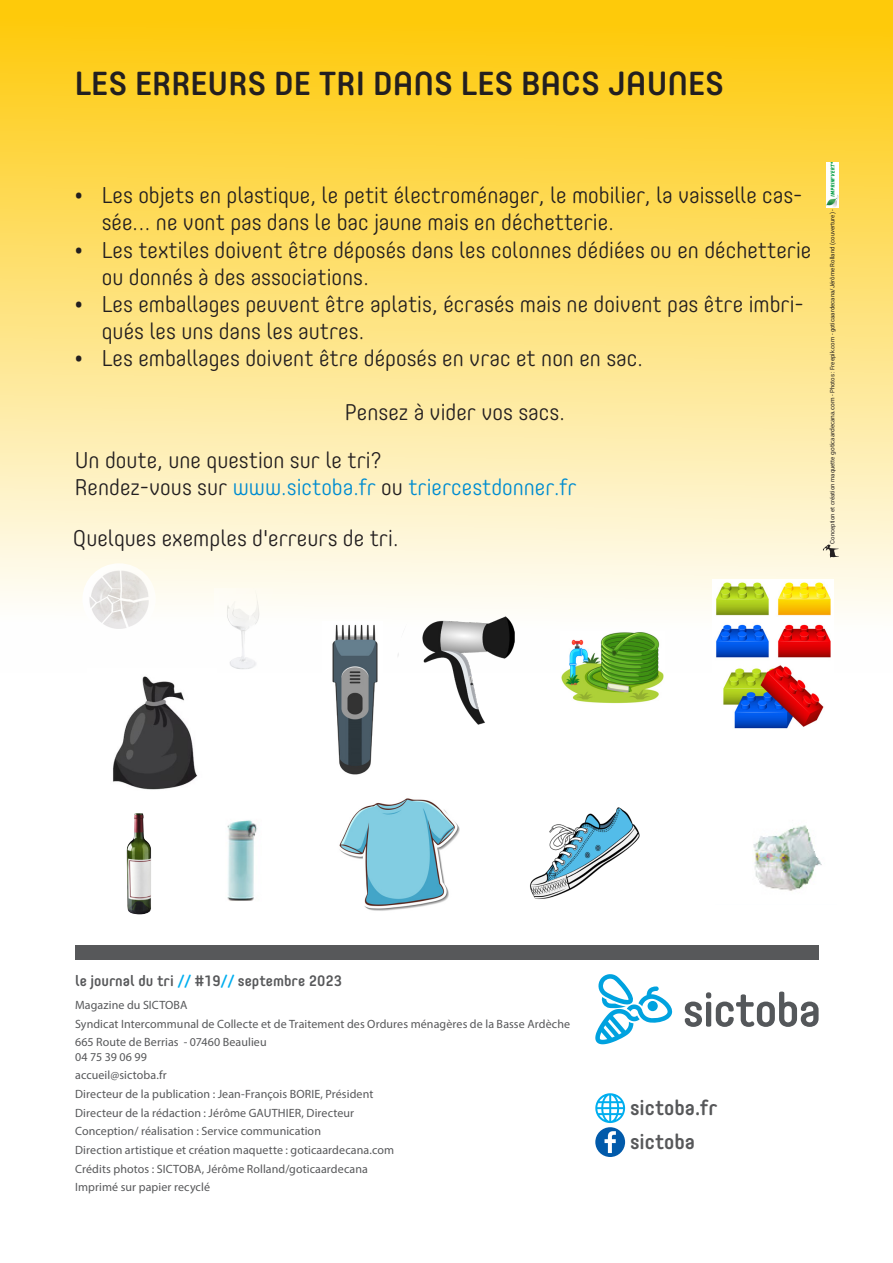
<style>
.page{position:relative;width:893px;height:1263px;background:#fff}
.page>*{position:absolute;margin:0;border:0;box-sizing:border-box;transform-origin:0 0}
.t1{font:500 33px "Core Mellow";color:#231f20}
.t2{font:300 22.5px/27px "Core Mellow";color:#231f20}
.t3{font:300 22.5px "Core Mellow";color:#008cd0}
._00_-_Titre_Core_14_Gris{font:500 21px "Core Mellow";color:#57585a}
._00_-_Core_Mellow_10_noir{font:500 15px "Core Mellow";color:#57585a}
._00_-_CONDENSED_57_8{font:12px/14.4px "Myriad Pro";letter-spacing:.01em;color:#57585a}
.t4{font:6px "Roboto";color:#231f20}
.s1{color:#231f20}
.s2{font-family:"Myriad Pro";font-size:6.75px}
.s3{color:#00aeef}
</style>
<div class="page">
<svg style="left:0;top:0;width:893px;height:611px"></svg>
<svg style="left:820px;top:544px;width:19px;height:14px"></svg>
<img style="left:826px;top:162px;width:13px;height:46px">
<svg style="left:685px;top:991px;width:134px;height:36px"></svg>
<svg style="left:595px;top:974px;width:78px;height:70px"></svg>
<svg style="left:595px;top:1093px;width:30px;height:64px"></svg>
<div style="left:75px;top:945px;width:744px;height:15px;background:#57585a"></div>
<img style="left:127px;top:813px;width:24px;height:101px">
<img style="left:113px;top:676px;width:85px;height:114px">
<img style="left:215px;top:588px;width:57px;height:81px">
<img style="left:82px;top:563px;width:74px;height:66px">
<img style="left:397px;top:590px;width:118px;height:135px">
<img style="left:339px;top:798px;width:121px;height:113px">
<img style="left:561px;top:632px;width:103px;height:72px">
<img style="left:530px;top:807px;width:110px;height:92px">
<img style="left:332px;top:624px;width:46px;height:151px">
<img style="left:712px;top:579px;width:121px;height:150px">
<img style="left:753px;top:825px;width:69px;height:66px">
<img style="left:227px;top:820px;width:31px;height:81px">
<p class="t1" style="left:75px;top:59px;width:651px">LES ERREURS DE TRI DANS LES BACS JAUNES</p>
<p class="t2" style="left:102px;top:181px;width:702px;text-indent:-27px">• Les objets en plastique, le petit électroménager, le mobilier, la vaisselle cas&shy;sée... ne vont pas dans le bac jaune mais en déchetterie.</p>
<p class="t2" style="left:102px;top:235px;width:711px;text-indent:-27px">• Les textiles doivent être déposés dans les colonnes dédiées ou en déchetterie ou donnés à des associations.</p>
<p class="t2" style="left:102px;top:289px;width:704px;text-indent:-27px">• Les emballages peuvent être aplatis, écrasés mais ne doivent pas être imbri&shy;qués les uns dans les autres.</p>
<p class="t2" style="left:75px;top:343px;width:570px">• Les emballages doivent être déposés en vrac et non en sac.</p>
<p class="t2" style="left:345px;top:397px;width:222px">Pensez à vider vos sacs.</p>
<p class="t2" style="left:75px;top:445px;width:308px">Un doute, une question sur le tri?</p>
<p class="t3" style="left:75px;top:470px;width:503px"><span class="s1">Rendez-vous sur</span> www.sictoba.fr <span class="s1">ou</span> triercestdonner.fr</p>
<p class="t2" style="left:73px;top:523px;width:328px">Quelques exemples d'erreurs de tri.</p>
<p class="t4" style="left:828px;top:544px;width:336px;rotate:-90deg">Conception et création maquette <span class="s2">goticaardecana.com</span> - Photos : Freepik.com - goticaardecana/Jérôme Rolland (couverture) -</p>
<p class="_00_-_Core_Mellow_10_noir" style="left:75px;top:969px;width:268px">le journal du tri <span class="s3">//</span> #19<span class="s3">//</span> septembre 2023</p>
<p class="_00_-_CONDENSED_57_8" style="left:75px;top:997px;width:114px">Magazine du SICTOBA</p>
<p class="_00_-_CONDENSED_57_8" style="left:75px;top:1016px;width:497px">Syndicat Intercommunal de Collecte et de Traitement des Ordures ménagères de la Basse Ardèche</p>
<p class="_00_-_CONDENSED_57_8" style="left:75px;top:1035px;width:193px">665 Route de Berrias - 07460 Beaulieu<br>04 75 39 06 99</p>
<p class="_00_-_CONDENSED_57_8" style="left:75px;top:1068px;width:93px">accueil@sictoba.fr</p>
<p class="_00_-_CONDENSED_57_8" style="left:75px;top:1086px;width:300px">Directeur de la publication : Jean-François BORIE, Président</p>
<p class="_00_-_CONDENSED_57_8" style="left:75px;top:1105px;width:281px">Directeur de la rédaction : Jérôme GAUTHIER, Directeur</p>
<p class="_00_-_CONDENSED_57_8" style="left:75px;top:1124px;width:247px">Conception/ réalisation : Service communication</p>
<p class="_00_-_CONDENSED_57_8" style="left:75px;top:1142px;width:320px">Direction artistique et création maquette : goticaardecana.com</p>
<p class="_00_-_CONDENSED_57_8" style="left:75px;top:1161px;width:294px">Crédits photos : SICTOBA, Jérôme Rolland/goticaardecana</p>
<p class="_00_-_CONDENSED_57_8" style="left:75px;top:1180px;width:136px">Imprimé sur papier recyclé</p>
<p class="_00_-_Titre_Core_14_Gris" style="left:630px;top:1091px;width:89px">sictoba.fr</p>
<p class="_00_-_Titre_Core_14_Gris" style="left:630px;top:1125px;width:66px">sictoba</p>
</div>
